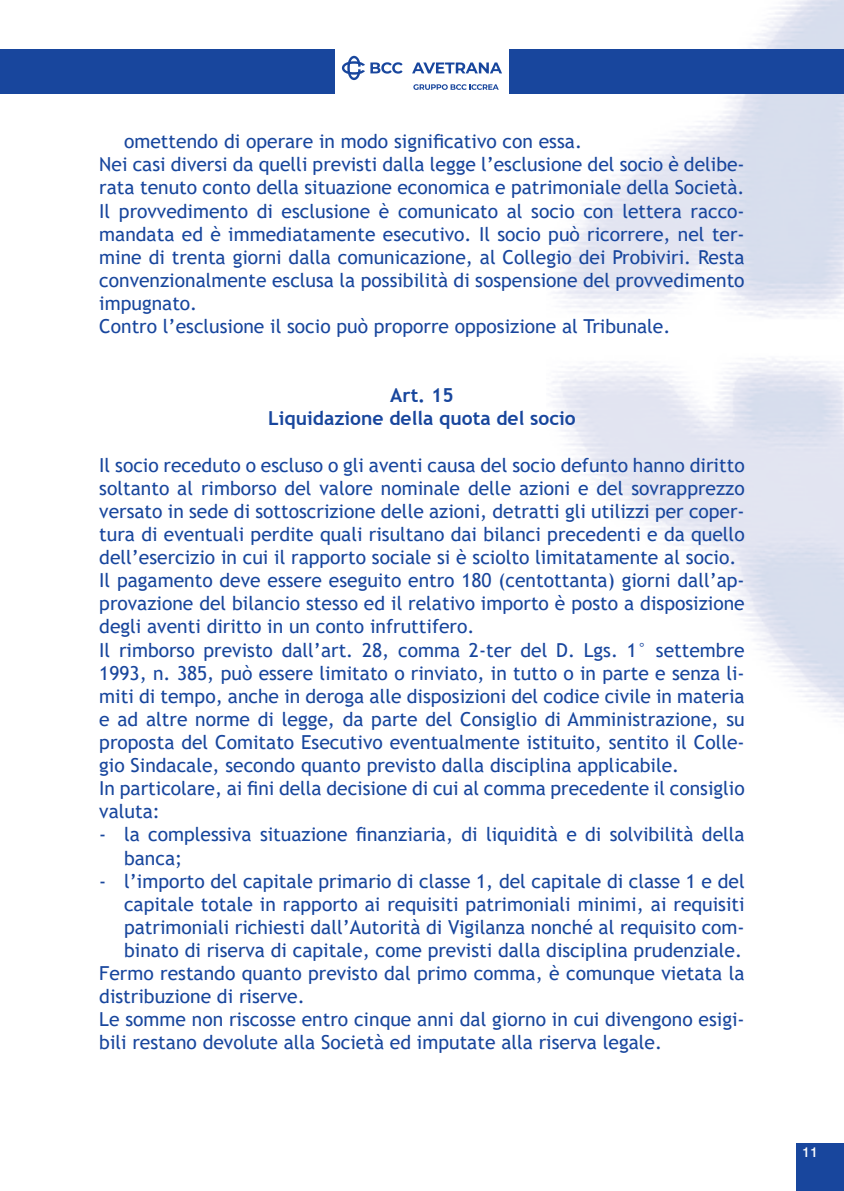
<style>
.page{position:relative;width:844px;height:1191px;background:#fff}
.page>*{position:absolute;margin:0;border:0;box-sizing:border-box;transform-origin:0 0}
.t1{font:19.25px/23.1px "Trebuchet MS";color:#18469d}
.t2{font:700 19.25px/23.1px "Trebuchet MS";color:#18469d;text-align:center}
.t3{font:500 14px "Swiss 721 BT";color:#fff}
</style>
<div class="page">
<img style="left:546px;top:0;width:297px;height:717px">
<div style="left:795px;top:1143px;width:48px;height:48px;background:#18469d"></div>
<div style="left:0;top:50px;width:843px;height:44px;background:#18469d"></div>
<div style="left:335px;top:46px;width:173px;height:49px;background:#fff"></div>
<svg style="left:342px;top:56px;width:60px;height:24px"></svg>
<svg style="left:413px;top:84px;width:85px;height:6px"></svg>
<svg style="left:412px;top:62px;width:90px;height:11px"></svg>
<p class="t1" style="left:99px;top:130px;width:646px;text-indent:25px">omettendo di operare in modo significativo con essa.<br>Nei casi diversi da quelli previsti dalla legge l’esclusione del socio è delibe&shy;rata tenuto conto della situazione economica e patrimoniale della Società.<br>Il provvedimento di esclusione è comunicato al socio con lettera racco&shy;mandata ed è immediatamente esecutivo. Il socio può ricorrere, nel ter&shy;mine di trenta giorni dalla comunicazione, al Collegio dei Probiviri. Resta convenzionalmente esclusa la possibilità di sospensione del provvedimento impugnato.<br>Contro l’esclusione il socio può proporre opposizione al Tribunale.</p>
<p class="t2" style="left:268px;top:384px;width:309px">Art. 15<br>Liquidazione della quota del socio</p>
<p class="t1" style="left:99px;top:453px;width:646px">Il socio receduto o escluso o gli aventi causa del socio defunto hanno diritto soltanto al rimborso del valore nominale delle azioni e del sovrapprezzo versato in sede di sottoscrizione delle azioni, detratti gli utilizzi per coper&shy;tura di eventuali perdite quali risultano dai bilanci precedenti e da quello dell’esercizio in cui il rapporto sociale si è sciolto limitatamente al socio.<br>Il pagamento deve essere eseguito entro 180 (centottanta) giorni dall’ap&shy;provazione del bilancio stesso ed il relativo importo è posto a disposizione degli aventi diritto in un conto infruttifero.<br>Il rimborso previsto dall’art. 28, comma 2-ter del D. Lgs. 1° settembre 1993, n. 385, può essere limitato o rinviato, in tutto o in parte e senza li&shy;miti di tempo, anche in deroga alle disposizioni del codice civile in materia e ad altre norme di legge, da parte del Consiglio di Amministrazione, su proposta del Comitato Esecutivo eventualmente istituito, sentito il Colle&shy;gio Sindacale, secondo quanto previsto dalla disciplina applicabile.<br>In particolare, ai fini della decisione di cui al comma precedente il consiglio valuta:</p>
<p class="t1" style="left:124px;top:823px;width:622px;text-indent:-25px">- la complessiva situazione finanziaria, di liquidità e di solvibilità della banca;</p>
<p class="t1" style="left:99px;top:869px;width:646px">- l’importo del capitale primario di classe 1, del capitale di classe 1 e del</p>
<p class="t1" style="left:124px;top:892px;width:622px">capitale totale in rapporto ai requisiti patrimoniali minimi, ai requisiti</p>
<p class="t1" style="left:124px;top:915px;width:622px">patrimoniali richiesti dall’Autorità di Vigilanza nonché al requisito com-</p>
<p class="t1" style="left:124px;top:938px;width:619px">binato di riserva di capitale, come previsti dalla disciplina prudenziale.</p>
<p class="t1" style="left:99px;top:961px;width:646px">Fermo restando quanto previsto dal primo comma, è comunque vietata la</p>
<p class="t1" style="left:99px;top:984px;width:207px">distribuzione di riserve.</p>
<p class="t1" style="left:99px;top:1007px;width:646px">Le somme non riscosse entro cinque anni dal giorno in cui divengono esigi-</p>
<p class="t1" style="left:99px;top:1031px;width:564px">bili restano devolute alla Società ed imputate alla riserva legale.</p>
<p class="t3" style="left:802px;top:1144px;width:17px">11</p>
</div>
